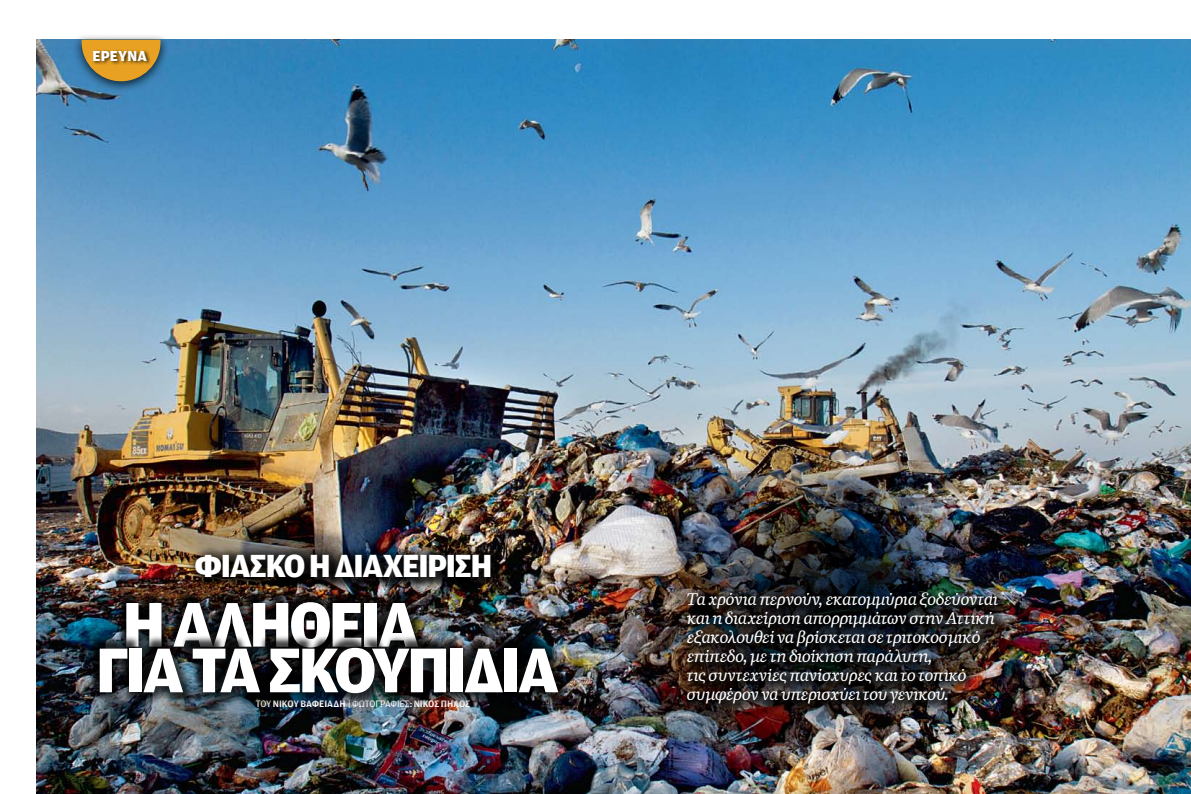
<style>
.page{position:relative;width:1191px;height:794px;background:#fff}
.page>*{position:absolute;margin:0;border:0;box-sizing:border-box;transform-origin:0 0}
.t1{font:67px "KAS Amplitude 08 NW Heavy";letter-spacing:-.045em;color:#fff}
.t2{font:34px "KAS Amplitude 08 NW Heavy";letter-spacing:-.035em;color:#fff}
.t3{font:italic 17px/19px "KAS Quiosco";letter-spacing:-.02em;color:#fff}
.t4{font:15.4px "KAS Amplitude 08 NW Heavy";letter-spacing:.015em;color:#fff}
.t5{font:10px "KAS Amplitude 07 NW Bold";letter-spacing:-.005em;color:#fff}
.s1{font-family:"KAS Amplitude 040 Beta"}
</style>
<div class="page">
<img style="left:37px;top:40px;width:1154px;height:754px">
<img style="left:617px;top:473px;width:328px;height:271px">
<img style="left:723px;top:470px;width:282px;height:247px">
<div style="left:680px;top:586px;width:329px;height:129px;background:#000;opacity:.75"></div>
<div style="left:89px;top:543px;width:482px;height:163px;background:#000;opacity:.75"></div>
<div style="left:197px;top:556px;width:306px;height:33px;background:#000;opacity:.75"></div>
<div style="left:117px;top:588px;width:302px;height:56px;background:#000;opacity:.75"></div>
<div style="left:88px;top:635px;width:469px;height:56px;background:#000;opacity:.75"></div>
<div style="left:72px;top:32px;width:96px;height:60px;background:#000;opacity:.67"></div>
<svg style="left:82px;top:40px;width:78px;height:41px"></svg>
<div style="left:92px;top:49px;width:60px;height:17px;background:#000;opacity:.75"></div>
<p class="t4" style="left:92px;top:47px;width:56px">ΕΡΕΥΝΑ</p>
<h2 class="t2" style="left:194px;top:547px;width:299px">ΦΙΑΣΚΟ Η ΔΙΑΧΕΙΡΙΣΗ</h2>
<h1 class="t1" style="left:123px;top:588px;width:298px">Η ΑΛΗΘΕΙΑ</h1>
<h1 class="t1" style="left:96px;top:634px;width:464px">για ΤΑ ΣΚΟΥΠΙΔΙΑ</h1>
<p class="t5" style="left:256px;top:698px;width:216px"><span class="s1">ΤΟΥ</span> ΝΙΚΟΥ ΒΑΦΕΙΑΔΗ <span class="s1">| ΦΩΤΟΓΡΑΦΙΕΣ:</span> ΝΙΚΟΣ ΠΗΛΟΣ</p>
<p class="t3" style="left:685px;top:589px;width:313px">Τα χρόνια περνούν, εκατομμύρια ξοδεύονται και η διαχείριση απορριμμάτων στην Αττική εξακολουθεί να βρίσκεται σε τριτοκοσμικό επίπεδο, με τη διοίκηση παράλυτη,<br>τις συντεχνίες πανίσχυρες και το τοπικό συμφέρον να υπερισχύει του γενικού.</p>
</div>
